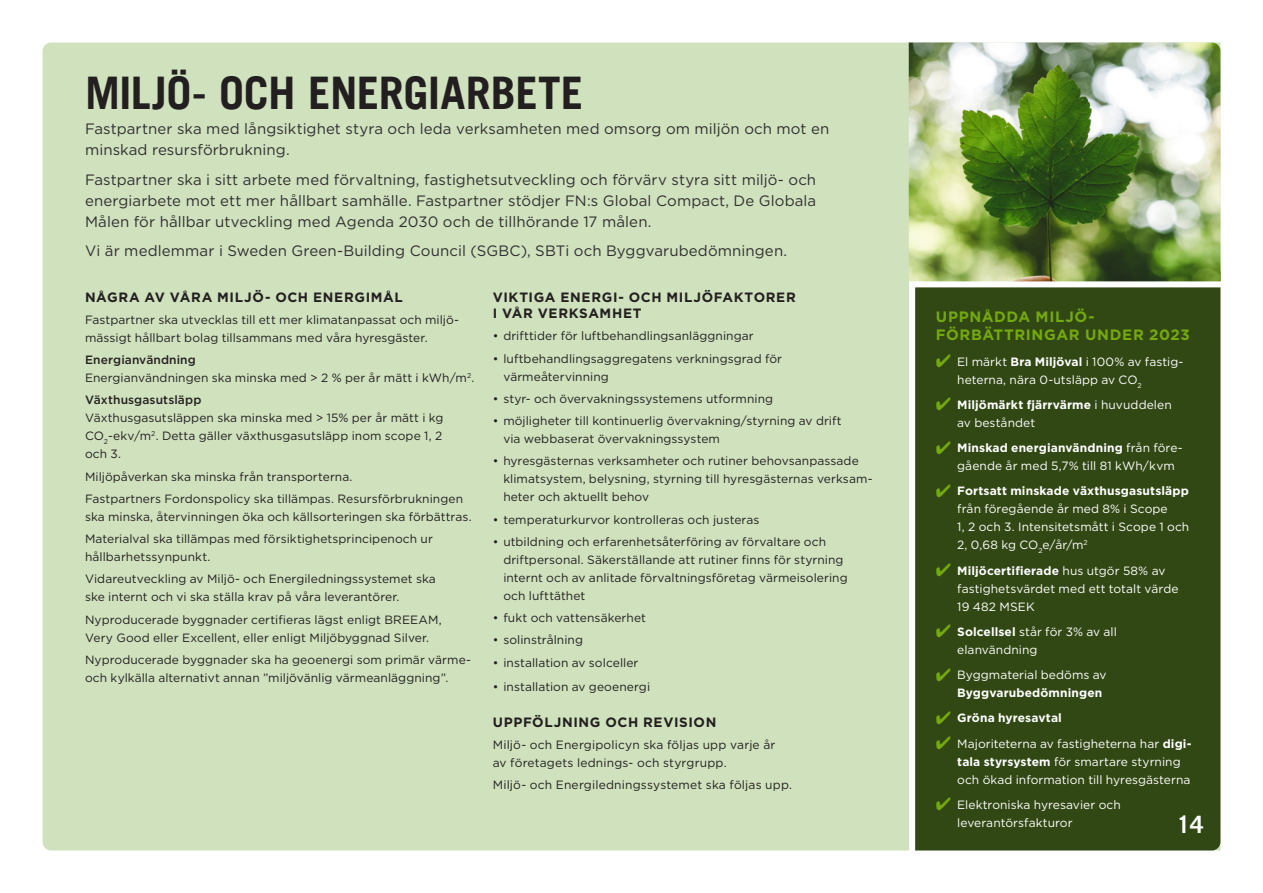
<style>
.page{position:relative;width:1263px;height:893px;background:#fff}
.page>*{position:absolute;margin:0;border:0;box-sizing:border-box;transform-origin:0 0}
.t1{font:700 45px "Trade Gothic LT";letter-spacing:-.01em;color:#231f20}
.t2{font:700 24px "Trade Gothic LT";color:#fff}
.t3{font:15px/21px "Gotham";letter-spacing:.005em;color:#312f30}
.t4{font:700 15px/18px "Gotham";letter-spacing:.045em;color:#74a910}
.t5{font:700 13.5px/16.5px "Gotham";letter-spacing:.05em;color:#231f20}
.t6{font:12px/18px "Gotham";letter-spacing:.005em;color:#231f20}
.t7{font:12px/18px "Gotham";letter-spacing:.005em;color:#fff}
.t8{font:700 12px "Gotham";letter-spacing:.01em;color:#fff}
.s1{font-weight:500}
.s2{color:#74a910}
.s3{font-weight:700}
</style>
<div class="page">
<div style="left:43px;top:43px;width:866px;height:807px;background:#d0e1be"></div>
<img style="left:909px;top:43px;width:311px;height:235px">
<svg style="left:906px;top:278px;width:315px;height:573px;background:#4a5f2e"></svg>
<p class="t1" style="left:85px;top:65px;width:500px">MILJÖ- OCH ENERGIARBETE</p>
<p class="t3" style="left:85px;top:118px;width:746px">Fastpartner ska med långsiktighet styra och leda verksamheten med omsorg om miljön och mot en minskad resursförbrukning.</p>
<p class="t3" style="left:85px;top:169px;width:733px;text-align:justify">Fastpartner ska i sitt arbete med förvaltning, fastighetsutveckling och förvärv styra sitt miljö- och energiarbete mot ett mer hållbart samhälle. Fastpartner stödjer FN:s Global Compact, De Globala Målen för hållbar utveckling med Agenda 2030 och de tillhörande 17 målen.</p>
<p class="t3" style="left:85px;top:240px;width:704px">Vi är medlemmar i Sweden Green-Building Council (SGBC), SBTi och Byggvarubedömningen.</p>
<p class="t5" style="left:85px;top:288px;width:319px">NÅGRA AV VÅRA MILJÖ- OCH ENERGIMÅL</p>
<p class="t6" style="left:85px;top:310px;width:375px">Fastpartner ska utvecklas till ett mer klimatanpassat och miljö&shy;mässigt hållbart bolag tillsammans med våra hyresgäster.</p>
<p class="t6" style="left:85px;top:351px;width:391px"><span class="s1">Energianvändning<br></span>Energianvändningen ska minska med &gt; 2 % per år mätt i kWh/m<sup>2</sup>.</p>
<p class="t6" style="left:85px;top:391px;width:360px"><span class="s1">Växthusgasutsläpp<br></span>Växthusgasutsläppen ska minska med &gt; 15% per år mätt i kg CO<sub>2</sub>-ekv/m<sup>2</sup>. Detta gäller växthusgasutsläpp inom scope 1, 2 och 3.</p>
<p class="t6" style="left:85px;top:467px;width:269px">Miljöpåverkan ska minska från transporterna.</p>
<p class="t6" style="left:85px;top:489px;width:388px">Fastpartners Fordonspolicy ska tillämpas. Resursförbrukningen ska minska, återvinningen öka och källsorteringen ska förbättras.</p>
<p class="t6" style="left:85px;top:530px;width:349px">Materialval ska tillämpas med försiktighetsprincipenoch ur hållbarhetssynpunkt.</p>
<p class="t6" style="left:85px;top:570px;width:352px">Vidareutveckling av Miljö- och Energiledningssystemet ska ske internt och vi ska ställa krav på våra leverantörer.</p>
<p class="t6" style="left:85px;top:610px;width:358px">Nyproducerade byggnader certifieras lägst enligt BREEAM,<br>Very Good eller Excellent, eller enligt Miljöbyggnad Silver.</p>
<p class="t6" style="left:85px;top:650px;width:387px">Nyproducerade byggnader ska ha geoenergi som primär värme&shy;och kylkälla alternativt annan ”miljövänlig värmeanläggning”.</p>
<p class="t5" style="left:493px;top:288px;width:305px">VIKTIGA ENERGI- OCH MILJÖFAKTORER<br>I VÅR VERKSAMHET</p>
<p class="t6" style="left:493px;top:327px;width:262px">• drifttider för luftbehandlingsanläggningar</p>
<p class="t6" style="left:503px;top:349px;width:280px;text-indent:-11px">• luftbehandlingsaggregatens verkningsgrad för värmeåtervinning</p>
<p class="t6" style="left:493px;top:389px;width:282px">• styr- och övervakningssystemens utformning</p>
<p class="t6" style="left:503px;top:412px;width:340px;text-indent:-11px">• möjligheter till kontinuerlig övervakning/styrning av drift via webbaserat övervakningssystem</p>
<p class="t6" style="left:503px;top:452px;width:371px;text-indent:-11px">• hyresgästernas verksamheter och rutiner behovsanpassade klimatsystem, belysning, styrning till hyresgästernas verksam&shy;heter och aktuellt behov</p>
<p class="t6" style="left:493px;top:510px;width:268px">• temperaturkurvor kontrolleras och justeras</p>
<p class="t6" style="left:503px;top:532px;width:346px;text-indent:-11px">• utbildning och erfarenhetsåterföring av förvaltare och driftpersonal. Säkerställande att rutiner finns för styrning internt och av anlitade förvaltningsföretag värmeisolering och lufttäthet</p>
<p class="t6" style="left:493px;top:609px;width:155px">• fukt och vattensäkerhet</p>
<p class="t6" style="left:493px;top:631px;width:92px">• solinstrålning</p>
<p class="t6" style="left:493px;top:653px;width:147px">• installation av solceller</p>
<p class="t6" style="left:493px;top:678px;width:159px">• installation av geoenergi</p>
<p class="t5" style="left:493px;top:714px;width:225px">UPPFÖLJNING OCH REVISION</p>
<p class="t6" style="left:493px;top:736px;width:284px">Miljö- och Energipolicyn ska följas upp varje år av företagets lednings- och styrgrupp.</p>
<p class="t6" style="left:493px;top:776px;width:301px">Miljö- och Energiledningssystemet ska följas upp.</p>
<p class="t4" style="left:936px;top:308px;width:255px">UPPNÅDDA MILJÖ-<br>FÖRBÄTTRINGAR UNDER 2023</p>
<p class="t7" style="left:957px;top:352px;width:228px;text-indent:-21px"><span class="s2">✔</span> El märkt <span class="s3">Bra Miljöval</span> i 100% av fastig&shy;heterna, nära 0-utsläpp av CO<sub>2</sub></p>
<p class="t7" style="left:957px;top:395px;width:216px;text-indent:-21px"><span class="s2">✔</span> <span class="s3">Miljömärkt fjärrvärme</span> i huvuddelen av beståndet</p>
<p class="t7" style="left:957px;top:439px;width:227px;text-indent:-21px"><span class="s2">✔</span> <span class="s3">Minskad energianvändning</span> från före&shy;gående år med 5,7% till 81 kWh/kvm</p>
<p class="t7" style="left:957px;top:482px;width:234px;text-indent:-21px"><span class="s2">✔</span> <span class="s3">Fortsatt minskade växthusgasutsläpp </span>från föregående år med 8% i Scope<br>1, 2 och 3. Intensitetsmått i Scope 1 och 2, 0,68 kg CO<sub>2</sub>e/år/m<sup>2</sup></p>
<p class="t7" style="left:957px;top:561px;width:223px;text-indent:-21px"><span class="s2">✔</span> <span class="s3">Miljöcertifierade</span> hus utgör 58% av fastighetsvärdet med ett totalt värde<br>19 482 MSEK</p>
<p class="t7" style="left:957px;top:622px;width:161px;text-indent:-21px"><span class="s2">✔</span> <span class="s3">Solcellsel</span> står för 3% av all elanvändning</p>
<p class="t7" style="left:957px;top:666px;width:151px;text-indent:-21px"><span class="s2">✔</span> Byggmaterial bedöms av<br><span class="s3">Byggvarubedömningen</span></p>
<p class="t8" style="left:936px;top:710px;width:127px"><span class="s2">✔</span> Gröna hyresavtal</p>
<p class="t7" style="left:957px;top:734px;width:236px;text-indent:-21px"><span class="s2">✔</span> Majoriteterna av fastigheterna har <span class="s3">digi&shy;tala styrsystem</span> för smartare styrning och ökad information till hyresgästerna</p>
<p class="t7" style="left:957px;top:795px;width:165px;text-indent:-21px"><span class="s2">✔</span> Elektroniska hyresavier och leverantörsfakturor</p>
<h2 class="t2" style="left:1177px;top:810px;width:28px">14</h2>
</div>
